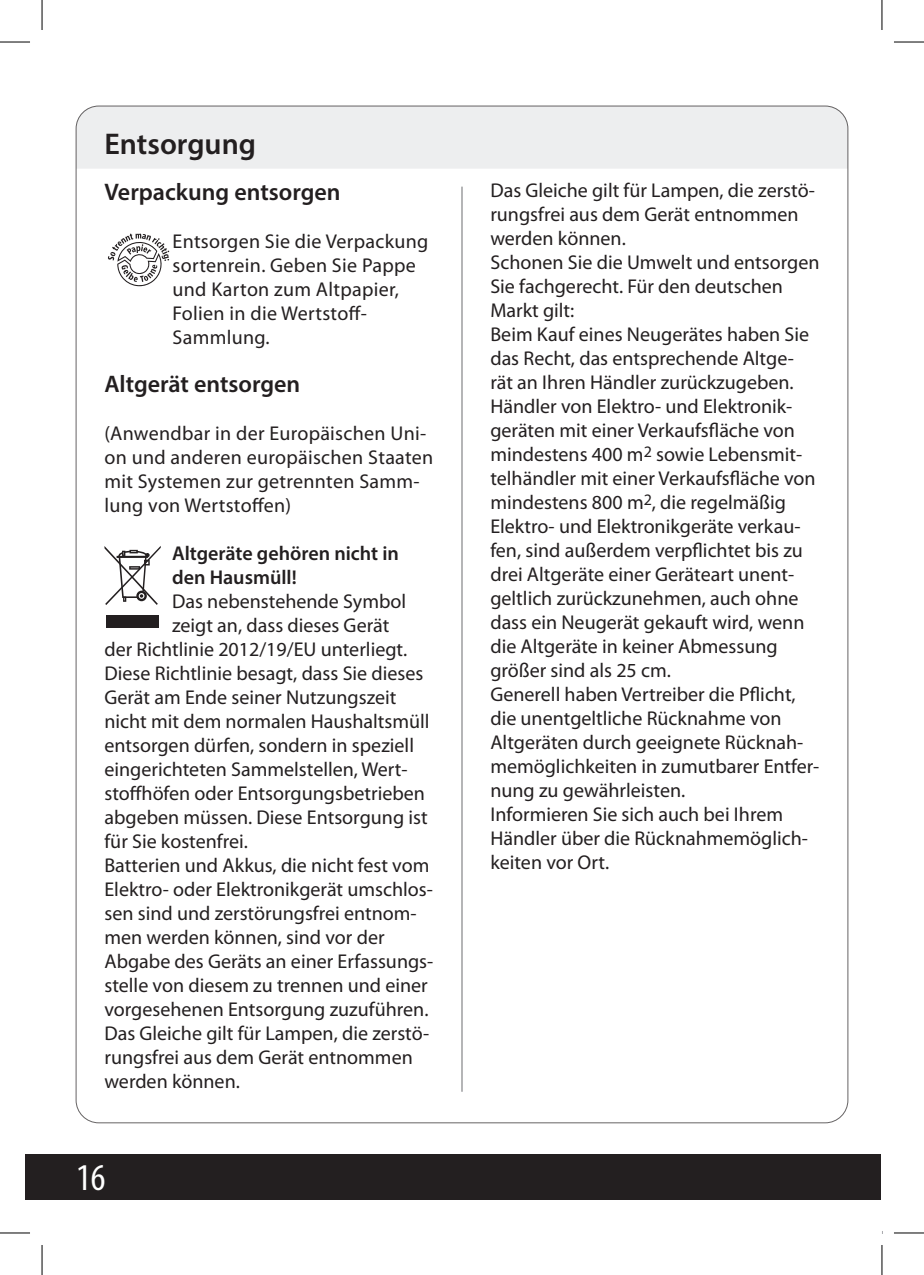
<style>
.page{position:relative;width:924px;height:1275px;background:#fff}
.page>*{position:absolute;margin:0;border:0;box-sizing:border-box;transform-origin:0 0}
.t1{font:condensed 38px "Myriad Pro";color:#fff}
.t2{font:600 30px "Myriad Pro";color:#231f20}
.t3{font:600 24px "Myriad Pro";color:#231f20}
.t4{font:20px/24px "Myriad Pro";color:#231f20}
.t5{font:600 20px/24px "Myriad Pro";color:#231f20}
</style>
<div class="page">
<div style="left:76px;top:107px;width:771px;height:62px;background:#edeeef"></div>
<hr style="left:461px;top:187px;width:1px;height:904px;background:#6c6d70">
<div style="left:25px;top:1154px;width:873px;height:45px;background:#231f20"></div>
<svg style="left:108px;top:234px;width:61px;height:52px"></svg>
<svg style="left:104px;top:546px;width:57px;height:59px"></svg>
<div style="left:106px;top:615px;width:52px;height:13px;background:#231f20"></div>
<div style="left:881px;top:1154px;width:17px;height:45px;background:#fff"></div>
<hr style="left:0;top:42px;width:30px;height:1px;background:#000">
<hr style="left:893px;top:42px;width:30px;height:1px;background:#000">
<hr style="left:0;top:1232px;width:30px;height:1px;background:#000">
<hr style="left:893px;top:1232px;width:30px;height:1px;background:#000">
<hr style="left:42px;top:0;width:1px;height:30px;background:#000">
<hr style="left:42px;top:1245px;width:1px;height:30px;background:#000">
<hr style="left:881px;top:0;width:1px;height:30px;background:#000">
<hr style="left:881px;top:1245px;width:1px;height:30px;background:#000">
<h2 class="t2" style="left:104px;top:125px;width:153px">Entsorgung</h2>
<p class="t3" style="left:104px;top:177px;width:237px">Verpackung entsorgen</p>
<p class="t4" style="left:172px;top:230px;width:257px">Entsorgen Sie die Verpackung sortenrein. Geben Sie Pappe und Karton zum Altpapier,<br>Folien in die Wertstoff-<br>Sammlung.</p>
<p class="t3" style="left:104px;top:369px;width:197px">Altgerät entsorgen</p>
<p class="t4" style="left:104px;top:422px;width:330px">(Anwendbar in der Europäischen Uni&shy;on und anderen europäischen Staaten mit Systemen zur getrennten Samm&shy;lung von Wertstoffen)</p>
<p class="t5" style="left:172px;top:541px;width:228px">Altgeräte gehören nicht in den Hausmüll!</p>
<p class="t4" style="left:172px;top:590px;width:235px">Das nebenstehende Symbol</p>
<p class="t4" style="left:172px;top:614px;width:219px">zeigt an, dass dieses Gerät</p>
<p class="t4" style="left:104px;top:638px;width:304px">der Richtlinie 2012/19/EU unterliegt.</p>
<p class="t4" style="left:104px;top:662px;width:320px">Diese Richtlinie besagt, dass Sie dieses</p>
<p class="t4" style="left:104px;top:686px;width:293px">Gerät am Ende seiner Nutzungszeit</p>
<p class="t4" style="left:104px;top:710px;width:326px">nicht mit dem normalen Haushaltsmüll</p>
<p class="t4" style="left:104px;top:734px;width:311px">entsorgen dürfen, sondern in speziell</p>
<p class="t4" style="left:104px;top:758px;width:304px">eingerichteten Sammelstellen, Wert-</p>
<p class="t4" style="left:104px;top:782px;width:322px">stoffhöfen oder Entsorgungsbetrieben</p>
<p class="t4" style="left:104px;top:806px;width:324px">abgeben müssen. Diese Entsorgung ist</p>
<p class="t4" style="left:104px;top:830px;width:145px">für Sie kostenfrei.</p>
<p class="t4" style="left:104px;top:854px;width:326px">Batterien und Akkus, die nicht fest vom</p>
<p class="t4" style="left:104px;top:878px;width:330px">Elektro- oder Elektronikgerät umschlos-</p>
<p class="t4" style="left:104px;top:902px;width:313px">sen sind und zerstörungsfrei entnom-</p>
<p class="t4" style="left:104px;top:926px;width:281px">men werden können, sind vor der</p>
<p class="t4" style="left:104px;top:950px;width:330px">Abgabe des Geräts an einer Erfassungs-</p>
<p class="t4" style="left:104px;top:974px;width:325px">stelle von diesem zu trennen und einer</p>
<p class="t4" style="left:104px;top:998px;width:325px">vorgesehenen Entsorgung zuzuführen.</p>
<p class="t4" style="left:104px;top:1022px;width:326px">Das Gleiche gilt für Lampen, die zerstö-</p>
<p class="t4" style="left:104px;top:1046px;width:310px">rungsfrei aus dem Gerät entnommen</p>
<p class="t4" style="left:104px;top:1070px;width:137px">werden können.</p>
<h1 class="t1" style="left:76px;top:1154px;width:31px">16</h1>
<p class="t4" style="left:490px;top:179px;width:330px">Das Gleiche gilt für Lampen, die zerstö&shy;rungsfrei aus dem Gerät entnommen werden können.<br>Schonen Sie die Umwelt und entsorgen Sie fachgerecht. Für den deutschen Markt gilt:<br>Beim Kauf eines Neugerätes haben Sie das Recht, das entsprechende Altge&shy;rät an Ihren Händler zurückzugeben.<br>Händler von Elektro- und Elektronik&shy;geräten mit einer Verkaufsfläche von mindestens 400 m<sup>2</sup> sowie Lebensmit&shy;telhändler mit einer Verkaufsfläche von mindestens 800 m<sup>2</sup>, die regelmäßig Elektro- und Elektronikgeräte verkau&shy;fen, sind außerdem verpflichtet bis zu drei Altgeräte einer Geräteart unent&shy;geltlich zurückzunehmen, auch ohne dass ein Neugerät gekauft wird, wenn die Altgeräte in keiner Abmessung größer sind als 25 cm.<br>Generell haben Vertreiber die Pflicht, die unentgeltliche Rücknahme von Altgeräten durch geeignete Rücknah&shy;memöglichkeiten in zumutbarer Entfer&shy;nung zu gewährleisten.<br>Informieren Sie sich auch bei Ihrem Händler über die Rücknahmemöglich&shy;keiten vor Ort.</p>
</div>
